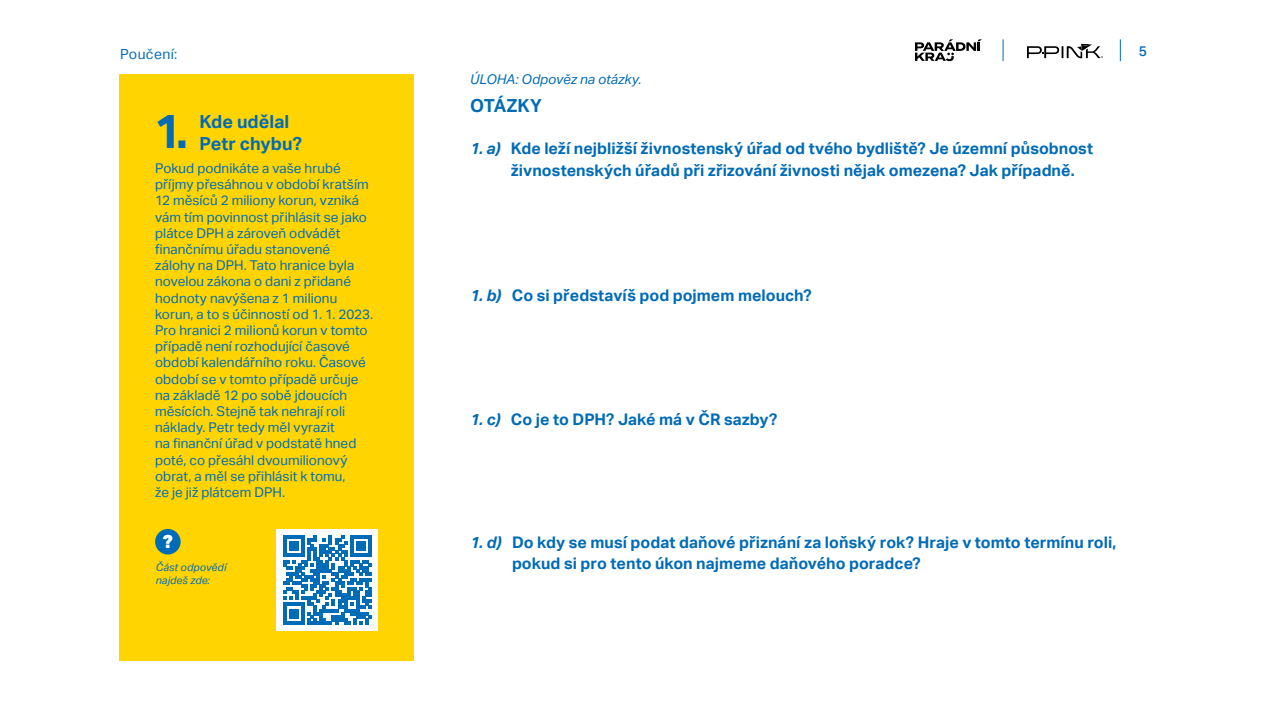
<style>
.page{position:relative;width:1280px;height:720px;background:#fff}
.page>*{position:absolute;margin:0;border:0;box-sizing:border-box;transform-origin:0 0}
.t1{font:700 48px "Aktiv Grotesk";color:#006bb7}
.t2{font:700 18px/21.6px "Aktiv Grotesk";letter-spacing:.005em;color:#006bb7}
.t3{font:900 18px "Aktiv Grotesk";color:#fff}
.t4{font:700 16px/21.6px "Aktiv Grotesk";letter-spacing:.005em;color:#006bb7}
.t5{font:14px "Aktiv Grotesk";letter-spacing:.03em;color:#006bb7}
.t6{font:500 14px "Aktiv Grotesk";color:#006bb7}
.t7{font:13.5px/16.2px "Aktiv Grotesk";letter-spacing:.005em;color:#006bb7}
.t8{font:italic 13.5px "Aktiv Grotesk";letter-spacing:.005em;color:#006bb7}
.t9{font:italic 10.5px/12.6px "Aktiv Grotesk";letter-spacing:.01em;color:#006bb7}
.s1{font-style:italic}
</style>
<div class="page">
<svg style="left:1120px;top:39px;width:1px;height:22px"></svg>
<svg style="left:1027px;top:44px;width:76px;height:15px"></svg>
<svg style="left:915px;top:39px;width:67px;height:22px"></svg>
<svg style="left:1003px;top:39px;width:1px;height:22px"></svg>
<div style="left:119px;top:74px;width:295px;height:586px;background:#ffd400"></div>
<div style="left:276px;top:529px;width:102px;height:102px;background:#fff"></div>
<svg style="left:283px;top:536px;width:89px;height:88px"></svg>
<div style="left:155px;top:529px;width:26px;height:26px;background:#006bb7;border-radius:50%"></div>
<p class="t5" style="left:120px;top:46px;width:59px">Poučení:</p>
<p class="t6" style="left:1139px;top:43px;width:10px">5</p>
<h1 class="t1" style="left:154px;top:103px;width:36px">1.</h1>
<h2 class="t2" style="left:199px;top:111px;width:104px">Kde udělal<br>Petr chybu?</h2>
<p class="t7" style="left:155px;top:160px;width:220px">Pokud podnikáte a vaše hrubé příjmy přesáhnou v období kratším<br>12 měsíců 2 miliony korun, vzniká vám tím povinnost přihlásit se jako plátce DPH a zároveň odvádět finančnímu úřadu stanovené zálohy na DPH. Tato hranice byla novelou zákona o dani z přidané hodnoty navýšena z 1 milionu korun, a to s účinností od 1. 1. 2023.<br>Pro hranici 2 milionů korun v tomto případě není rozhodující časové období kalendářního roku. Časové období se v tomto případě určuje na základě 12 po sobě jdoucích měsících. Stejně tak nehrají roli náklady. Petr tedy měl vyrazit<br>na finanční úřad v podstatě hned poté, co přesáhl dvoumilionový obrat, a měl se přihlásit k tomu,<br>že je již plátcem DPH.</p>
<h2 class="t3" style="left:163px;top:530px;width:12px">?</h2>
<p class="t9" style="left:156px;top:562px;width:72px">Část odpovědí najdeš zde:</p>
<p class="t8" style="left:470px;top:72px;width:173px">ÚLOHA: Odpověz na otázky.</p>
<h2 class="t2" style="left:470px;top:95px;width:74px">OTÁZKY</h2>
<p class="t4" style="left:511px;top:138px;width:584px;text-indent:-41px"><span class="s1">1. a)</span> Kde leží nejbližší živnostenský úřad od tvého bydliště? Je územní působnost živnostenských úřadů při zřizování živnosti nějak omezena? Jak případně.</p>
<p class="t4" style="left:470px;top:285px;width:343px"><span class="s1">1. b)</span> Co si představíš pod pojmem melouch?</p>
<p class="t4" style="left:470px;top:409px;width:309px"><span class="s1">1. c)</span> Co je to DPH? Jaké má v ČR sazby?</p>
<p class="t4" style="left:512px;top:532px;width:606px;text-indent:-42px"><span class="s1">1. d)</span> Do kdy se musí podat daňové přiznání za loňský rok? Hraje v tomto termínu roli, pokud si pro tento úkon najmeme daňového poradce?</p>
</div>
